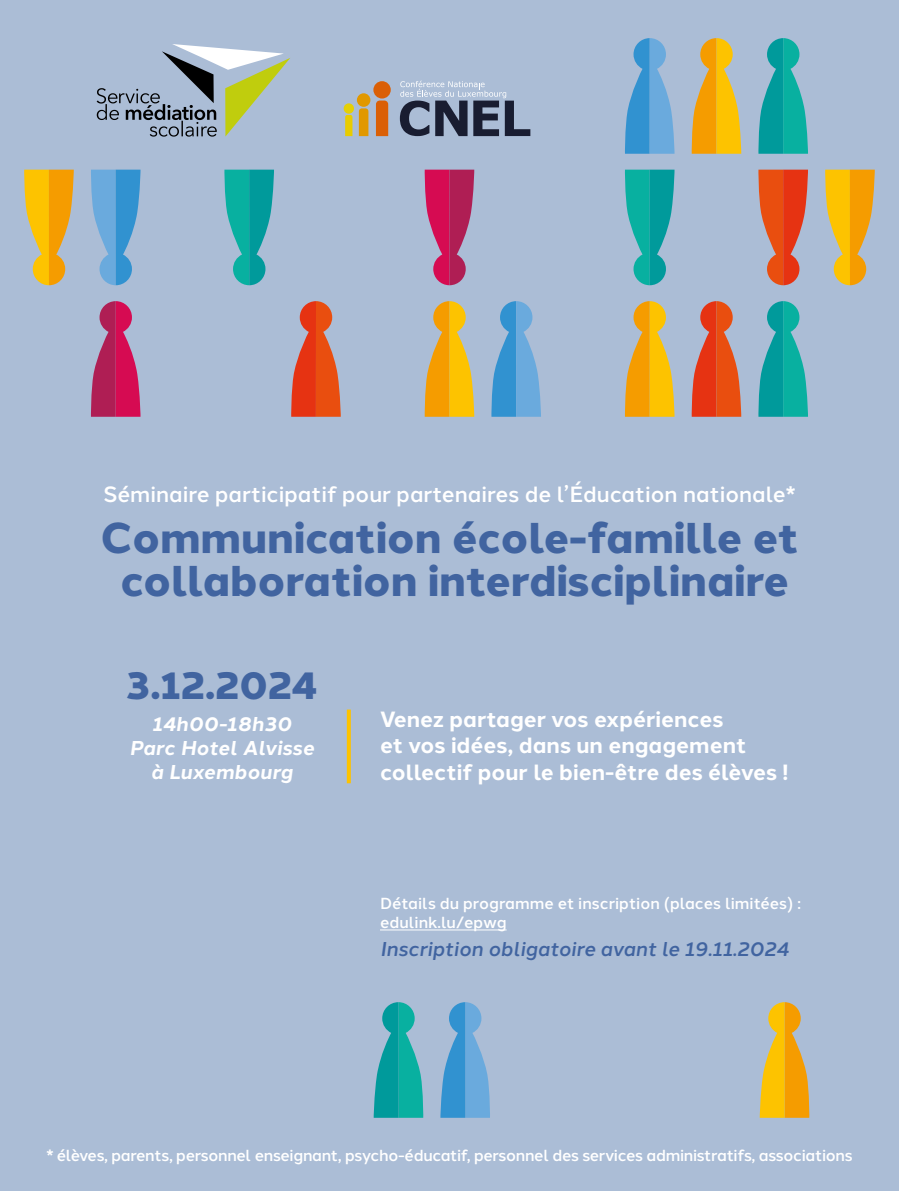
<style>
.page{position:relative;width:899px;height:1191px;background:#abbdd6}
.page>*{position:absolute;margin:0;border:0;box-sizing:border-box;transform-origin:0 0}
.t1{font:800 43px "Halcom";color:#4164a0}
.t2{font:800 39px "Halcom";color:#4164a0}
.t3{font:700 22px/26.4px "Halcom";color:#fff}
.t4{font:500 22px "Halcom";color:#fff}
.t5{font:italic 500 20px "Halcom";color:#4164a0}
.t6{font:italic 700 20px/24px "Halcom";letter-spacing:.01em;color:#fff;text-align:center}
.t7{font:500 16px "Halcom";letter-spacing:-.02em;color:#fff}
.t8{font:500 16px "Halcom";color:#fff}
</style>
<div class="page">
<svg style="left:625px;top:38px;width:49px;height:116px"></svg>
<svg style="left:691px;top:38px;width:50px;height:116px"></svg>
<svg style="left:758px;top:38px;width:50px;height:116px"></svg>
<svg style="left:625px;top:170px;width:49px;height:115px"></svg>
<svg style="left:758px;top:170px;width:50px;height:115px"></svg>
<svg style="left:825px;top:170px;width:49px;height:115px"></svg>
<svg style="left:424px;top:170px;width:50px;height:115px"></svg>
<svg style="left:224px;top:170px;width:50px;height:115px"></svg>
<svg style="left:24px;top:170px;width:50px;height:115px"></svg>
<svg style="left:91px;top:170px;width:49px;height:115px"></svg>
<svg style="left:491px;top:301px;width:50px;height:116px"></svg>
<svg style="left:624px;top:301px;width:50px;height:116px"></svg>
<svg style="left:691px;top:301px;width:50px;height:116px"></svg>
<svg style="left:758px;top:301px;width:50px;height:116px"></svg>
<svg style="left:291px;top:301px;width:50px;height:116px"></svg>
<svg style="left:424px;top:301px;width:50px;height:116px"></svg>
<svg style="left:91px;top:301px;width:49px;height:116px"></svg>
<svg style="left:759px;top:1002px;width:50px;height:115px"></svg>
<svg style="left:440px;top:1002px;width:50px;height:115px"></svg>
<svg style="left:374px;top:1002px;width:49px;height:115px"></svg>
<svg style="left:97px;top:44px;width:193px;height:92px"></svg>
<div style="left:343px;top:103px;width:11px;height:11px;background:#e5d005;border-radius:50%"></div>
<svg style="left:345px;top:115px;width:7px;height:21px"></svg>
<div style="left:357px;top:93px;width:13px;height:14px;background:#e19800;border-radius:50%"></div>
<svg style="left:359px;top:108px;width:9px;height:28px"></svg>
<div style="left:373px;top:81px;width:18px;height:17px;background:#da5f06;border-radius:50%"></div>
<svg style="left:376px;top:101px;width:12px;height:35px"></svg>
<hr style="left:380px;top:929px;width:126px;height:1px;background:#fff">
<svg style="left:347px;top:709px;width:4px;height:74px"></svg>
<svg style="left:400px;top:81px;width:130px;height:55px"></svg>
<p class="t4" style="left:103px;top:476px;width:693px">Séminaire participatif pour partenaires de l’Éducation nationale*</p>
<p class="t1" style="left:100px;top:503px;width:700px">Communication école-famille et</p>
<p class="t1" style="left:120px;top:546px;width:670px">collaboration interdisciplinaire</p>
<p class="t2" style="left:126px;top:653px;width:193px">3.12.2024</p>
<p class="t6" style="left:152px;top:710px;width:141px">14h00-18h30</p>
<p class="t6" style="left:129px;top:734px;width:186px">Parc Hotel Alvisse à Luxembourg</p>
<p class="t3" style="left:380px;top:704px;width:410px">Venez partager vos expériences<br>et vos idées, dans un engagement collectif pour le bien-être des élèves !</p>
<p class="t8" style="left:380px;top:890px;width:422px">Détails du programme et inscription (places limitées) :</p>
<p class="t8" style="left:380px;top:910px;width:128px">edulink.lu/epwg</p>
<p class="t5" style="left:380px;top:933px;width:410px">Inscription obligatoire avant le 19.11.2024</p>
<p class="t7" style="left:46px;top:1142px;width:807px">* élèves, parents, personnel enseignant, psycho-éducatif, personnel des services administratifs, associations</p>
</div>
